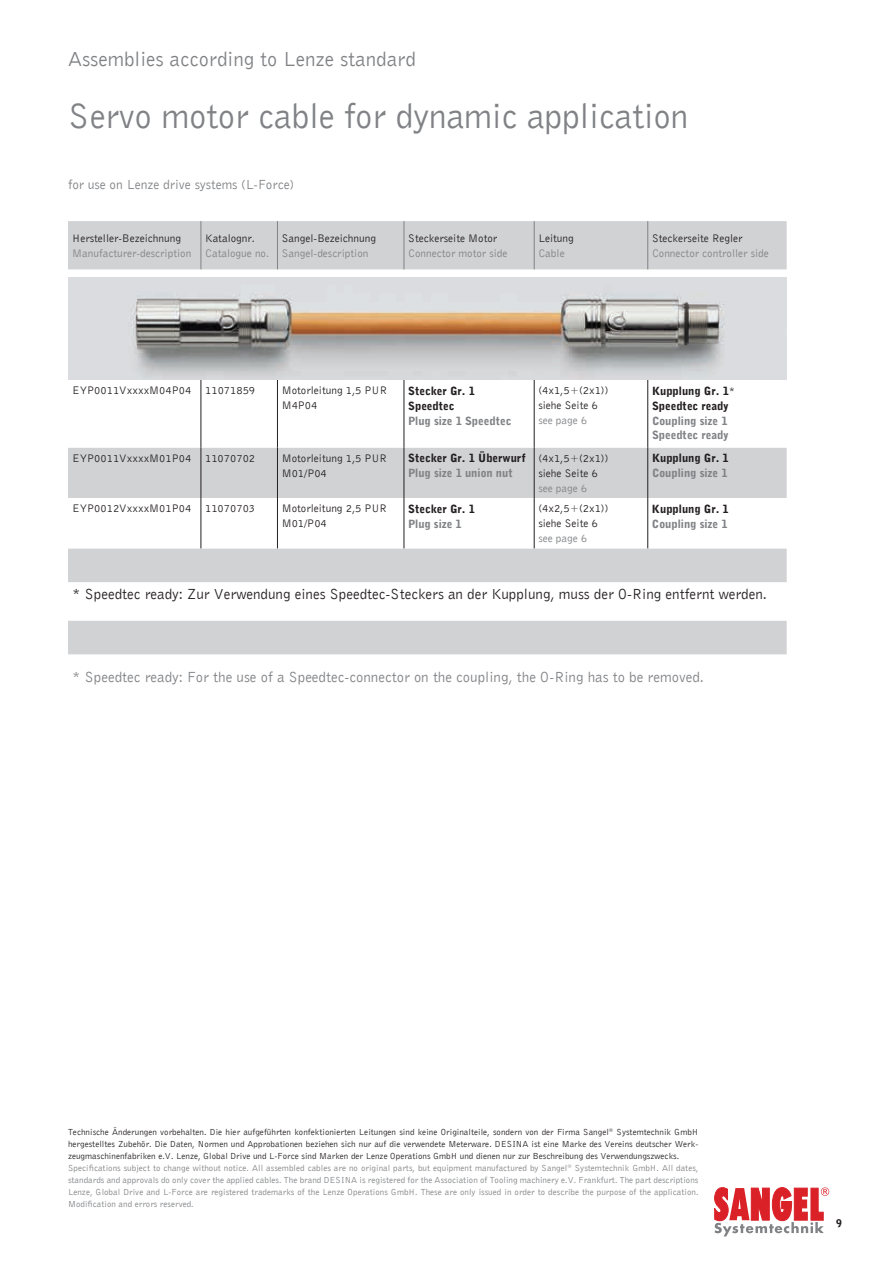
<style>
.page{position:relative;width:893px;height:1263px;background:#fff}
.page>*{position:absolute;margin:0;border:0;box-sizing:border-box;transform-origin:0 0}
.t1{font:36px "Bell Gothic BT Roman";letter-spacing:-.01em;color:#808285}
.t2{font:21px "Bell Gothic BT Roman";color:#808285}
.t3{font:15px "Bell Gothic BT Roman";color:#231f20}
.t4{font:15px "Bell Gothic BT Roman";color:#808285}
.t5{font:13.5px "Bell Gothic BT Roman";color:#808285}
.t6{font:11.25px/14.9px "Bell Gothic BT Roman";color:#231f20}
.t7{font:11.25px "Bell Gothic BT Roman";color:#808285}
.t8{font:11.25px/14.9px "Bell Gothic BT Black";color:#231f20}
.t9{font:11.25px/14.9px "Bell Gothic BT Black";color:#808285}
.t10{font:10.5px "Bell Gothic BT Black";color:#231f20}
.t11{font:9px/12px "Bell Gothic BT Roman";letter-spacing:.005em;color:#808285}
.s1{font-family:"Bell Gothic BT Roman"}
.s2{color:#231f20}
</style>
<div class="page">
<svg style="left:714px;top:1187px;width:115px;height:49px"></svg>
<svg style="left:68px;top:221px;width:719px;height:57px;fill:#d1d2d4"></svg>
<svg style="left:68px;top:380px;width:719px;height:275px"></svg>
<hr style="left:201px;top:221px;width:1px;height:48px;background:#808285">
<hr style="left:277px;top:221px;width:1px;height:48px;background:#808285">
<hr style="left:404px;top:221px;width:1px;height:48px;background:#808285">
<hr style="left:534px;top:221px;width:1px;height:48px;background:#808285">
<hr style="left:647px;top:221px;width:1px;height:48px;background:#808285">
<hr style="left:201px;top:380px;width:1px;height:68px;background:#231f20">
<hr style="left:277px;top:380px;width:1px;height:68px;background:#231f20">
<hr style="left:404px;top:380px;width:1px;height:68px;background:#231f20">
<hr style="left:534px;top:380px;width:1px;height:68px;background:#231f20">
<hr style="left:647px;top:380px;width:1px;height:68px;background:#231f20">
<hr style="left:201px;top:448px;width:1px;height:50px;background:#231f20">
<hr style="left:201px;top:498px;width:1px;height:50px;background:#231f20">
<hr style="left:277px;top:448px;width:1px;height:50px;background:#231f20">
<hr style="left:277px;top:498px;width:1px;height:50px;background:#231f20">
<hr style="left:404px;top:448px;width:1px;height:50px;background:#231f20">
<hr style="left:404px;top:498px;width:1px;height:50px;background:#231f20">
<hr style="left:534px;top:448px;width:1px;height:50px;background:#231f20">
<hr style="left:534px;top:498px;width:1px;height:50px;background:#231f20">
<hr style="left:647px;top:448px;width:1px;height:50px;background:#231f20">
<hr style="left:647px;top:498px;width:1px;height:50px;background:#231f20">
<img style="left:68px;top:278px;width:719px;height:102px">
<h2 class="t2" style="left:68px;top:46px;width:349px">Assemblies according to Lenze standard</h2>
<h1 class="t1" style="left:68px;top:94px;width:622px">Servo motor cable for dynamic application</h1>
<h3 class="t5" style="left:68px;top:176px;width:228px">for use on Lenze drive systems (L-Force)</h3>
<p class="t6" style="left:72px;top:230px;width:110px">Hersteller-Bezeichnung</p>
<p class="t7" style="left:72px;top:246px;width:121px">Manufacturer-description</p>
<p class="t6" style="left:205px;top:230px;width:51px">Katalognr.</p>
<p class="t7" style="left:205px;top:246px;width:66px">Catalogue no.</p>
<p class="t6" style="left:282px;top:230px;width:96px">Sangel-Bezeichnung</p>
<p class="t7" style="left:282px;top:246px;width:88px">Sangel-description</p>
<p class="t6" style="left:408px;top:230px;width:91px">Steckerseite Motor</p>
<p class="t7" style="left:408px;top:246px;width:101px">Connector motor side</p>
<p class="t6" style="left:538px;top:230px;width:37px">Leitung</p>
<p class="t7" style="left:538px;top:246px;width:28px">Cable</p>
<p class="t6" style="left:652px;top:230px;width:92px">Steckerseite Regler</p>
<p class="t7" style="left:652px;top:246px;width:118px">Connector controller side</p>
<p class="t6" style="left:72px;top:383px;width:184px">EYP0011VxxxxM04P04 11071859</p>
<p class="t6" style="left:282px;top:383px;width:107px">Motorleitung 1,5 PUR<br>M4P04</p>
<p class="t8" style="left:408px;top:383px;width:68px">Stecker Gr. 1<br>Speedtec</p>
<p class="t9" style="left:408px;top:413px;width:105px">Plug size 1 Speedtec</p>
<p class="t6" style="left:72px;top:450px;width:184px">EYP0011VxxxxM01P04 11070702</p>
<p class="t6" style="left:282px;top:450px;width:107px">Motorleitung 1,5 PUR<br>M01/P04</p>
<p class="t8" style="left:408px;top:451px;width:119px">Stecker Gr. 1 Überwurf</p>
<p class="t9" style="left:408px;top:466px;width:106px">Plug size 1 union nut</p>
<p class="t6" style="left:72px;top:501px;width:184px">EYP0012VxxxxM01P04 11070703</p>
<p class="t6" style="left:282px;top:501px;width:107px">Motorleitung 2,5 PUR<br>M01/P04</p>
<p class="t8" style="left:408px;top:501px;width:68px">Stecker Gr. 1</p>
<p class="t9" style="left:408px;top:516px;width:55px">Plug size 1</p>
<p class="t6" style="left:538px;top:383px;width:72px">(4x1,5+(2x1)) siehe Seite 6</p>
<p class="t7" style="left:538px;top:413px;width:50px">see page 6</p>
<p class="t6" style="left:538px;top:450px;width:72px">(4x1,5+(2x1)) siehe Seite 6</p>
<p class="t7" style="left:538px;top:481px;width:50px">see page 6</p>
<p class="t6" style="left:538px;top:501px;width:72px">(4x2,5+(2x1)) siehe Seite 6</p>
<p class="t7" style="left:538px;top:531px;width:50px">see page 6</p>
<p class="t8" style="left:652px;top:383px;width:85px">Kupplung Gr. 1<span class="s1">*<br></span>Speedtec ready</p>
<p class="t9" style="left:652px;top:413px;width:78px">Coupling size 1<br>Speedtec ready</p>
<p class="t8" style="left:652px;top:451px;width:78px">Kupplung Gr. 1</p>
<p class="t9" style="left:652px;top:466px;width:77px">Coupling size 1</p>
<p class="t8" style="left:652px;top:501px;width:78px">Kupplung Gr. 1</p>
<p class="t9" style="left:652px;top:516px;width:77px">Coupling size 1</p>
<h3 class="t3" style="left:72px;top:585px;width:696px">* Speedtec ready: Zur Verwendung eines Speedtec-Steckers an der Kupplung, muss der O-Ring entfernt werden.</h3>
<h3 class="t4" style="left:72px;top:668px;width:633px">* Speedtec ready: For the use of a Speedtec-connector on the coupling, the O-Ring has to be removed.</h3>
<p class="t11" style="left:68px;top:1126px;width:632px"><span class="s2">Technische Änderungen vorbehalten. Die hier aufgeführten konfektionierten Leitungen sind keine Originalteile, sondern von der Firma Sangel</span><sup>®</sup> <span class="s2">Systemtechnik GmbH hergestelltes Zubehör. Die Daten, Normen und Approbationen beziehen sich nur auf die verwendete Meterware. DESINA ist eine Marke des Vereins deutscher Werk&shy;zeugmaschinenfabriken e.V. Lenze, Global Drive und L-Force sind Marken der Lenze Operations GmbH und dienen nur zur Beschreibung des Verwendungszwecks.<br></span>Specifications subject to change without notice. All assembled cables are no original parts, but equipment manufactured by Sangel<sup>®</sup> Systemtechnik GmbH. All dates, standards and approvals do only cover the applied cables. The brand DESINA is registered for the Association of Tooling machinery e.V. Frankfurt. The part descriptions Lenze, Global Drive and L-Force are registered trademarks of the Lenze Operations GmbH. These are only issued in order to describe the purpose of the application.<br>Modification and errors reserved.</p>
<p class="t10" style="left:836px;top:1217px;width:7px">9</p>
</div>
